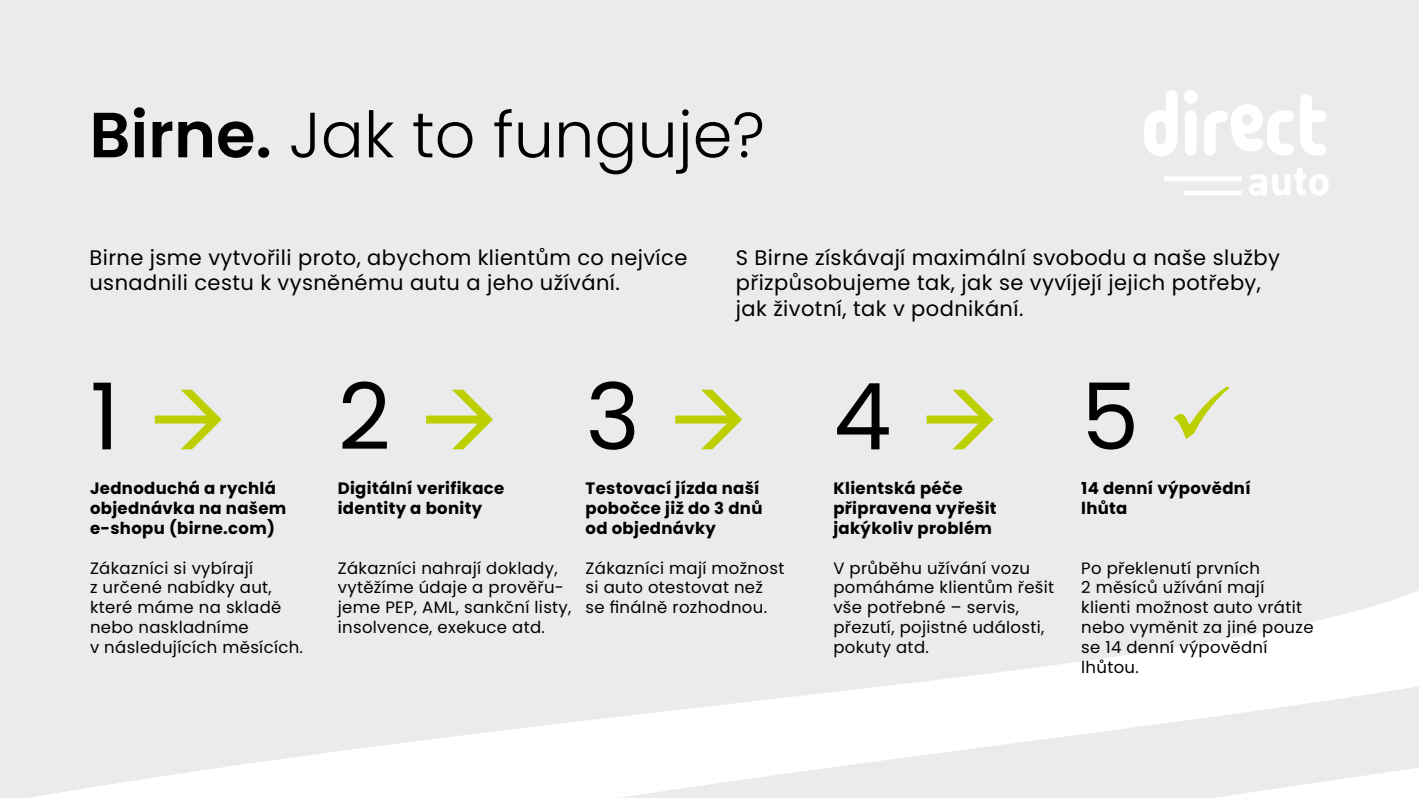
<style>
.page{position:relative;width:1419px;height:798px;background:#fff}
.page>*{position:absolute;margin:0;border:0;box-sizing:border-box;transform-origin:0 0}
.t1{font:92.25px "Poppins";color:#000}
.t2{font:300 63.75px "Poppins";color:#000}
.t3{font:21px/25.2px "Poppins";letter-spacing:.02em;color:#000}
.t4{font:16.5px/19.8px "Poppins";letter-spacing:.02em;color:#000}
.t5{font:700 16.5px/19.8px "Poppins";letter-spacing:.02em;color:#000}
.s1{font-weight:600}
.s2{color:#bccf00}
</style>
<div class="page">
<svg style="left:0;top:720px;width:1419px;height:78px;fill:#ebebeb"></svg>
<div style="left:0;top:0;width:1419px;height:720px;background:#ebebeb"></div>
<div style="left:1185px;top:110px;width:12px;height:46px;background:#fff;border-radius:6px"></div>
<div style="left:1184px;top:90px;width:14px;height:14px;background:#fff;border-radius:50%"></div>
<svg style="left:1144px;top:90px;width:34px;height:66px"></svg>
<svg style="left:1300px;top:94px;width:26px;height:61px"></svg>
<svg style="left:1204px;top:103px;width:90px;height:53px"></svg>
<div style="left:1164px;top:176px;width:78px;height:5px;background:#fff"></div>
<hr style="left:1184px;top:191px;width:58px;height:4px;background:#fff">
<svg style="left:1249px;top:168px;width:80px;height:29px"></svg>
<h2 class="t2" style="left:89px;top:98px;width:677px"><span class="s1">Birne.</span> Jak to funguje?</h2>
<p class="t3" style="left:89px;top:245px;width:599px">Birne jsme vytvořili proto, abychom klientům co nejvíce usnadnili cestu k vysněnému autu a jeho užívání.</p>
<p class="t3" style="left:736px;top:245px;width:546px">S Birne získávají maximální svobodu a naše služby přizpůsobujeme tak, jak se vyvíjejí jejich potřeby, jak životní, tak v podnikání.</p>
<h1 class="t1" style="left:90px;top:364px;width:140px">1 <span class="s2">→</span></h1>
<p class="t5" style="left:90px;top:479px;width:198px">Jednoduchá a rychlá objednávka na našem e-shopu (birne.com)</p>
<p class="t4" style="left:90px;top:558px;width:215px">Zákazníci si vybírají<br>z určené nabídky aut, které máme na skladě nebo naskladníme<br>v následujících měsících.</p>
<h1 class="t1" style="left:338px;top:364px;width:164px">2 <span class="s2">→</span></h1>
<p class="t5" style="left:338px;top:479px;width:168px">Digitální verifikace identity a bonity</p>
<p class="t4" style="left:338px;top:558px;width:235px">Zákazníci nahrají doklady, vytěžíme údaje a prověřu&shy;jeme PEP, AML, sankční listy, insolvence, exekuce atd.</p>
<h1 class="t1" style="left:586px;top:364px;width:165px">3 <span class="s2">→</span></h1>
<p class="t5" style="left:586px;top:479px;width:178px">Testovací jízda naší pobočce již do 3 dnů od objednávky</p>
<p class="t4" style="left:586px;top:558px;width:200px">Zákazníci mají možnost si auto otestovat než se finálně rozhodnou.</p>
<h1 class="t1" style="left:833px;top:364px;width:169px">4 <span class="s2">→</span></h1>
<p class="t5" style="left:833px;top:479px;width:165px">Klientská péče připravena vyřešit jakýkoliv problém</p>
<p class="t4" style="left:833px;top:558px;width:222px">V průběhu užívání vozu pomáháme klientům řešit vše potřebné – servis, přezutí, pojistné události, pokuty atd.</p>
<h1 class="t1" style="left:1081px;top:364px;width:153px">5 <span class="s2">✓</span></h1>
<p class="t5" style="left:1081px;top:479px;width:171px">14 denní výpovědní lhůta</p>
<p class="t4" style="left:1081px;top:558px;width:234px">Po překlenutí prvních<br>2 měsíců užívání mají klienti možnost auto vrátit nebo vyměnit za jiné pouze se 14 denní výpovědní lhůtou.</p>
</div>
